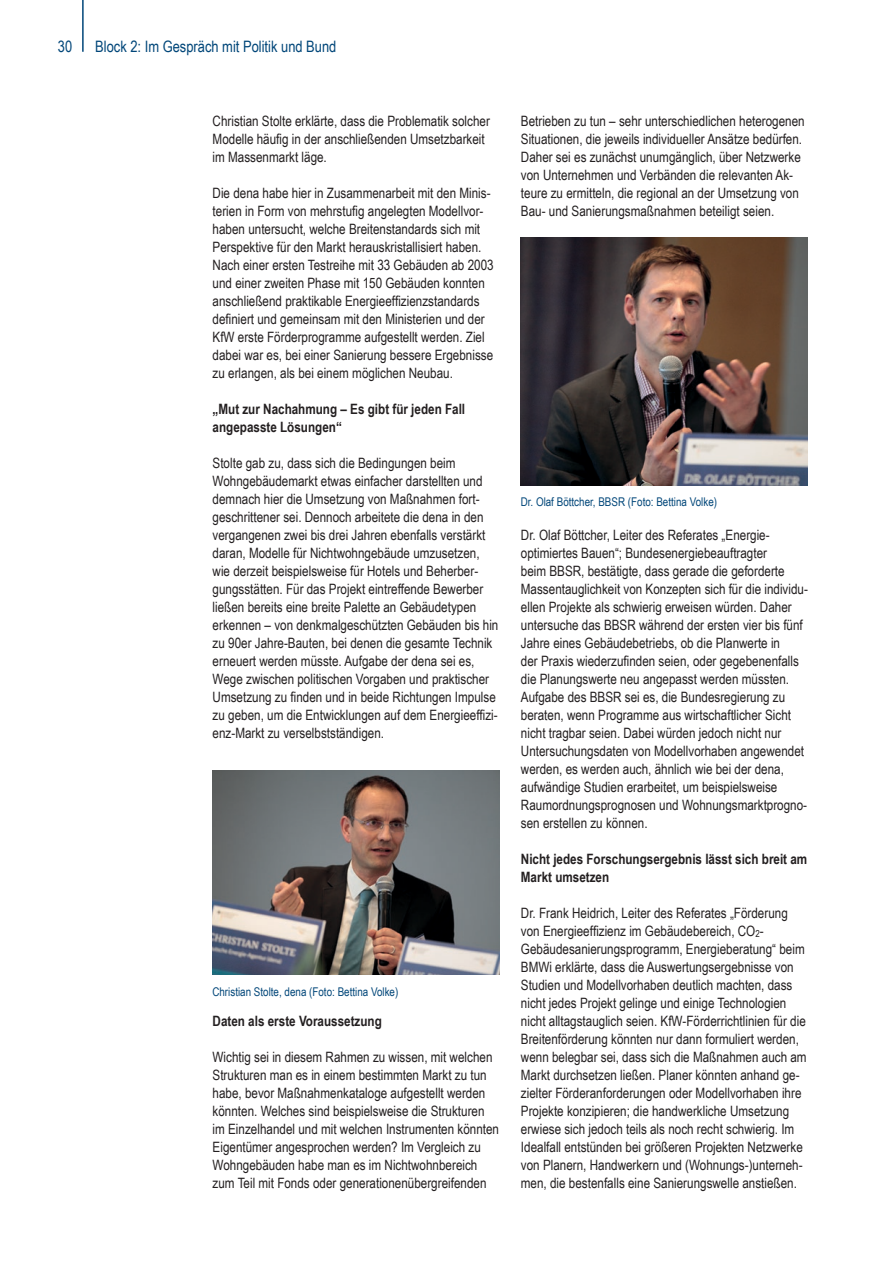
<style>
.page{position:relative;width:893px;height:1263px;background:#fff}
.page>*{position:absolute;margin:0;border:0;box-sizing:border-box;transform-origin:0 0}
.t1{font:15.75px "Arial Narrow";color:#004679}
.t2{font:14.25px/18px "Arial Narrow";color:#231f20}
.t3{font:700 14.25px/18px "Arial Narrow";color:#231f20}
.t4{font:12px "Arial Narrow";color:#004679}
.s1{font-size:9.6px}
</style>
<div class="page">
<hr style="left:82px;top:0;width:2px;height:52px;background:#004679">
<img style="left:212px;top:771px;width:287px;height:204px">
<img style="left:521px;top:238px;width:287px;height:247px">
<p class="t1" style="left:58px;top:34px;width:16px">30</p>
<p class="t1" style="left:95px;top:34px;width:243px">Block 2: Im Gespräch mit Politik und Bund</p>
<p class="t2" style="left:213px;top:111px;width:279px">Christian Stolte erklärte, dass die Problematik solcher<br>Modelle häufig in der anschließenden Umsetzbarkeit im Massenmarkt läge.</p>
<p class="t2" style="left:213px;top:183px;width:283px">Die dena habe hier in Zusammenarbeit mit den Minis&shy;terien in Form von mehrstufig angelegten Modellvor&shy;haben untersucht, welche Breitenstandards sich mit Perspektive für den Markt herauskristallisiert haben.<br>Nach einer ersten Testreihe mit 33 Gebäuden ab 2003 und einer zweiten Phase mit 150 Gebäuden konnten anschließend praktikable Energieeffizienzstandards definiert und gemeinsam mit den Ministerien und der KfW erste Förderprogramme aufgestellt werden. Ziel dabei war es, bei einer Sanierung bessere Ergebnisse zu erlangen, als bei einem möglichen Neubau.</p>
<p class="t3" style="left:213px;top:399px;width:254px">„Mut zur Nachahmung – Es gibt für jeden Fall angepasste Lösungen“</p>
<p class="t2" style="left:213px;top:453px;width:272px">Stolte gab zu, dass sich die Bedingungen beim<br>Wohngebäudemarkt etwas einfacher darstellten und demnach hier die Umsetzung von Maßnahmen fort-</p>
<p class="t2" style="left:213px;top:507px;width:272px">geschrittener sei. Dennoch arbeitete die dena in den</p>
<p class="t2" style="left:213px;top:525px;width:287px">vergangenen zwei bis drei Jahren ebenfalls verstärkt daran, Modelle für Nichtwohngebäude umzusetzen, wie derzeit beispielsweise für Hotels und Beherber&shy;gungsstätten. Für das Projekt eintreffende Bewerber ließen bereits eine breite Palette an Gebäudetypen erkennen – von denkmalgeschützten Gebäuden bis hin zu 90er Jahre-Bauten, bei denen die gesamte Technik erneuert werden müsste. Aufgabe der dena sei es, Wege zwischen politischen Vorgaben und praktischer Umsetzung zu finden und in beide Richtungen Impulse zu geben, um die Entwicklungen auf dem Energieeffizi&shy;enz-Markt zu verselbstständigen.</p>
<p class="t4" style="left:212px;top:983px;width:187px">Christian Stolte, dena (Foto: Bettina Volke)</p>
<p class="t3" style="left:213px;top:1011px;width:171px">Daten als erste Voraussetzung</p>
<p class="t2" style="left:213px;top:1047px;width:288px">Wichtig sei in diesem Rahmen zu wissen, mit welchen Strukturen man es in einem bestimmten Markt zu tun habe, bevor Maßnahmenkataloge aufgestellt werden könnten. Welches sind beispielsweise die Strukturen im Einzelhandel und mit welchen Instrumenten könnten Eigentümer angesprochen werden? Im Vergleich zu Wohngebäuden habe man es im Nichtwohnbereich zum Teil mit Fonds oder generationenübergreifenden</p>
<p class="t2" style="left:521px;top:111px;width:285px">Betrieben zu tun – sehr unterschiedlichen heterogenen Situationen, die jeweils individueller Ansätze bedürfen.<br>Daher sei es zunächst unumgänglich, über Netzwerke von Unternehmen und Verbänden die relevanten Ak&shy;teure zu ermitteln, die regional an der Umsetzung von Bau- und Sanierungsmaßnahmen beteiligt seien.</p>
<p class="t4" style="left:521px;top:493px;width:198px">Dr. Olaf Böttcher, BBSR (Foto: Bettina Volke)</p>
<p class="t2" style="left:521px;top:525px;width:289px">Dr. Olaf Böttcher, Leiter des Referates „Energie&shy;optimiertes Bauen“; Bundesenergiebeauftragter<br>beim BBSR, bestätigte, dass gerade die geforderte Massentauglichkeit von Konzepten sich für die individu&shy;ellen Projekte als schwierig erweisen würden. Daher untersuche das BBSR während der ersten vier bis fünf Jahre eines Gebäudebetriebs, ob die Planwerte in<br>der Praxis wiederzufinden seien, oder gegebenenfalls die Planungswerte neu angepasst werden müssten.<br>Aufgabe des BBSR sei es, die Bundesregierung zu beraten, wenn Programme aus wirtschaftlicher Sicht nicht tragbar seien. Dabei würden jedoch nicht nur Untersuchungsdaten von Modellvorhaben angewendet werden, es werden auch, ähnlich wie bei der dena, aufwändige Studien erarbeitet, um beispielsweise Raumordnungsprognosen und Wohnungsmarktprogno&shy;sen erstellen zu können.</p>
<p class="t3" style="left:521px;top:849px;width:288px">Nicht jedes Forschungsergebnis lässt sich breit am<br>Markt umsetzen</p>
<p class="t2" style="left:521px;top:903px;width:287px">Dr. Frank Heidrich, Leiter des Referates „Förderung von Energieeffizienz im Gebäudebereich, CO<span class="s1">2</span>- Gebäudesanierungsprogramm, Energieberatung“ beim BMWi erklärte, dass die Auswertungsergebnisse von Studien und Modellvorhaben deutlich machten, dass nicht jedes Projekt gelinge und einige Technologien nicht alltagstauglich seien. KfW-Förderrichtlinien für die Breitenförderung könnten nur dann formuliert werden, wenn belegbar sei, dass sich die Maßnahmen auch am Markt durchsetzen ließen. Planer könnten anhand ge&shy;zielter Förderanforderungen oder Modellvorhaben ihre Projekte konzipieren; die handwerkliche Umsetzung erwiese sich jedoch teils als noch recht schwierig. Im Idealfall entstünden bei größeren Projekten Netzwerke von Planern, Handwerkern und (Wohnungs-)unterneh&shy;men, die bestenfalls eine Sanierungswelle anstießen.</p>
</div>
